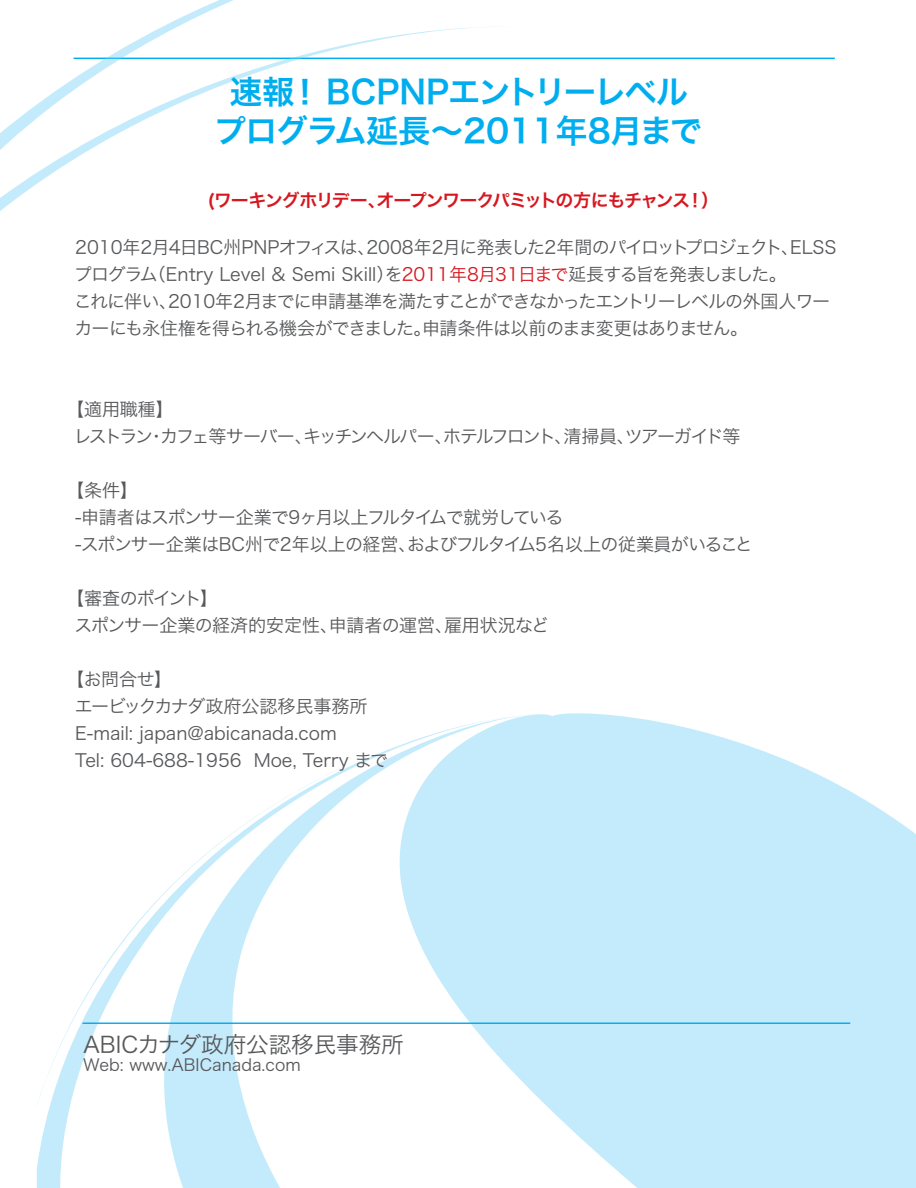
<style>
.page{position:relative;width:916px;height:1188px;background:#fff}
.page>*{position:absolute;margin:0;border:0;box-sizing:border-box;transform-origin:0 0}
.t1{font:32.4px/38.8px "Hira Kaku Pro W6";letter-spacing:-.03em;color:#00aeef;text-align:center}
.t2{font:22.5px "Hira Kaku Pro W3";color:#57585a}
.t3{font:18px/27px "Hira Kaku Pro W3";letter-spacing:-.035em;color:#57585a}
.t4{font:18px/27px "Hira Kaku Pro W3";color:#57585a}
.t5{font:18px/27px "Hira Kaku Pro W3";letter-spacing:-.095em;color:#57585a}
.t6{font:18px "Hira Kaku Pro W6";letter-spacing:-.075em;color:#d7171f}
.t7{font:16.5px "Hira Kaku Pro W3";color:#57585a}
.s1{color:#d7171f}
</style>
<div class="page">
<hr style="left:74px;top:58px;width:761px;height:1px;background:#00aeef">
<svg style="left:37px;top:898px;width:122px;height:290px"></svg>
<svg style="left:0;top:0;width:559px;height:211px"></svg>
<svg style="left:159px;top:747px;width:236px;height:441px"></svg>
<svg style="left:395px;top:713px;width:521px;height:475px;fill:#c4ebfb"></svg>
<hr style="left:82px;top:1023px;width:768px;height:1px;background:#00aeef">
<h1 class="t1" style="left:214px;top:71px;width:490px">速報！ BCPNPエントリーレベルプログラム延長～2011年8月まで</h1>
<p class="t6" style="left:207px;top:184px;width:513px">(ワーキングホリデー、オープンワークパミットの方にもチャンス！）</p>
<p class="t3" style="left:74px;top:232px;width:764px">2010年2月4日BC州PNPオフィスは、2008年2月に発表した2年間のパイロットプロジェクト、ELSSプログラム（Entry Level &amp; Semi Skill）を<span class="s1">2011年8月31日まで</span>延長する旨を発表しました。<br>これに伴い、2010年2月までに申請基準を満たすことができなかったエントリーレベルの外国人ワーカーにも永住権を得られる機会ができました。申請条件は以前のまま変更はありません。</p>
<p class="t5" style="left:74px;top:394px;width:668px;text-indent:-8px">【適用職種】<br>レストラン・カフェ等サーバー、キッチンヘルパー、ホテルフロント、清掃員、ツアーガイド等</p>
<p class="t3" style="left:75px;top:475px;width:679px;text-indent:-9px">【条件】<br>-申請者はスポンサー企業で9ヶ月以上フルタイムで就労している<br>-スポンサー企業はBC州で2年以上の経営、およびフルタイム5名以上の従業員がいること</p>
<p class="t3" style="left:75px;top:583px;width:476px;text-indent:-8px">【審査のポイント】<br>スポンサー企業の経済的安定性、申請者の運営、雇用状況など</p>
<p class="t4" style="left:75px;top:664px;width:315px;text-indent:-8px">【お問合せ】<br>エービックカナダ政府公認移民事務所<br>E-mail: japan@abicanada.com<br>Tel: 604-688-1956 Moe, Terry まで</p>
<p class="t2" style="left:83px;top:1024px;width:322px">ABICカナダ政府公認移民事務所</p>
<p class="t7" style="left:83px;top:1050px;width:219px">Web: www.ABICanada.com</p>
</div>
